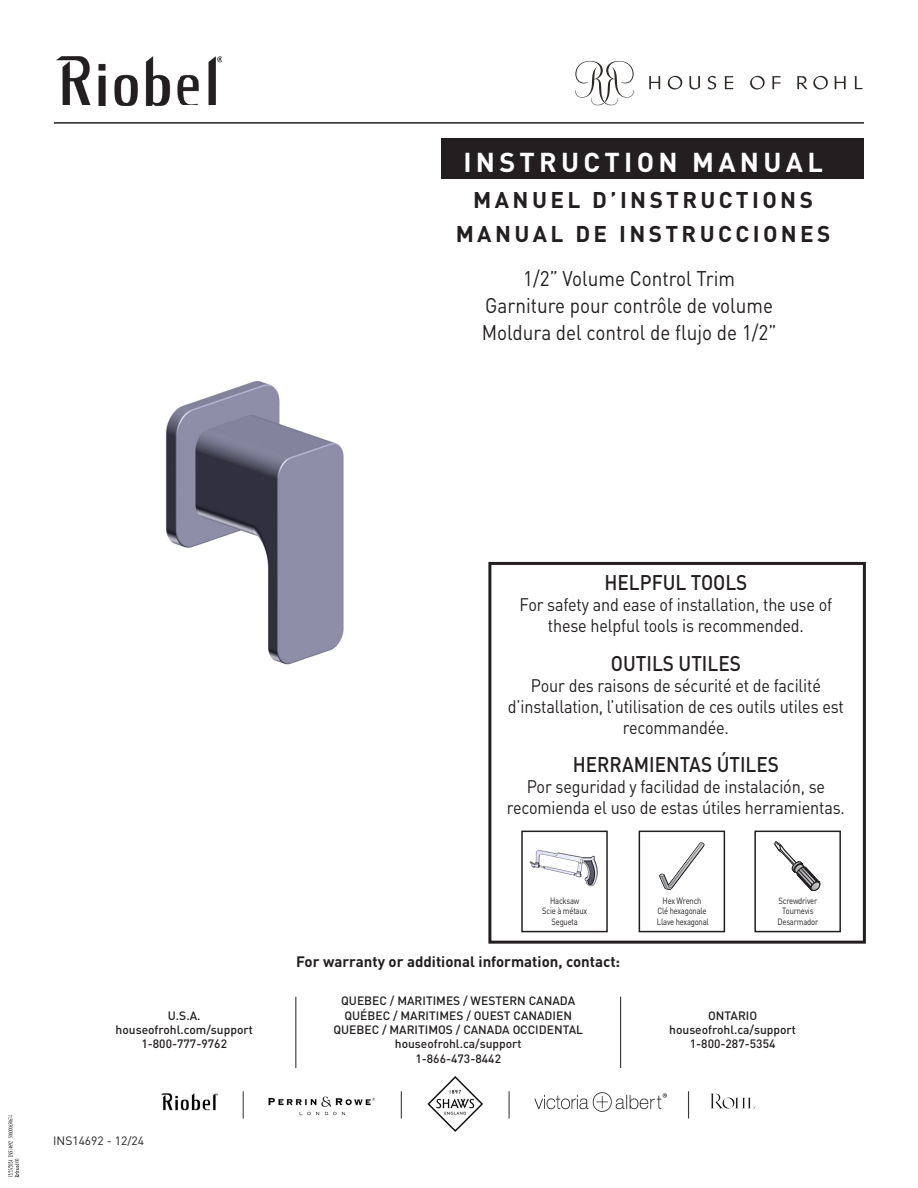
<style>
.page{position:relative;width:918px;height:1188px;background:#fff}
.page>*{position:absolute;margin:0;border:0;box-sizing:border-box;transform-origin:0 0}
.t1{font:700 27px "DIN Pro";letter-spacing:.16em;color:#fff}
.t2{font:700 22.5px "DIN Pro";letter-spacing:.15em;color:#231f20}
.t3{font:21px "DIN Pro";color:#231f20;scale:.9 1}
.Bolded{font:500 21px "DIN Pro";color:#231f20;scale:.9 1}
.Description_Content{font:18px/21px "DIN Pro";letter-spacing:-.01em;color:#231f20;text-align:center;scale:.9 1}
.t4{font:700 15px "DIN Pro";color:#231f20}
.t5{font:500 12px "DIN Pro";color:#231f20}
.t6{font:12px "DIN Pro";color:#231f20}
.Caption_Text{font:9px "DIN Pro";letter-spacing:-.025em;color:#231f20;scale:.85 1}
</style>
<div class="page">
<img style="left:166px;top:170px;width:348px;height:495px">
<div style="left:488px;top:562px;width:378px;height:382px;border:3px solid #231f20"></div>
<img style="left:529px;top:850px;width:69px;height:37px">
<div style="left:521px;top:831px;width:87px;height:101px;border:2px solid #231f20"></div>
<div style="left:639px;top:831px;width:86px;height:101px;border:2px solid #231f20"></div>
<img style="left:660px;top:842px;width:44px;height:47px">
<svg style="left:774px;top:841px;width:46px;height:50px"></svg>
<div style="left:754px;top:831px;width:87px;height:101px;border:2px solid #231f20"></div>
<svg style="left:575px;top:61px;width:59px;height:44px"></svg>
<svg style="left:649px;top:76px;width:11px;height:13px"></svg>
<svg style="left:689px;top:76px;width:11px;height:14px"></svg>
<svg style="left:708px;top:76px;width:8px;height:14px"></svg>
<svg style="left:724px;top:76px;width:9px;height:13px"></svg>
<svg style="left:750px;top:76px;width:15px;height:14px"></svg>
<svg style="left:667px;top:76px;width:15px;height:14px"></svg>
<svg style="left:772px;top:76px;width:9px;height:13px"></svg>
<svg style="left:797px;top:76px;width:31px;height:14px"></svg>
<svg style="left:834px;top:76px;width:12px;height:13px"></svg>
<svg style="left:854px;top:76px;width:9px;height:13px"></svg>
<img style="left:57px;top:56px;width:165px;height:49px">
<hr style="left:54px;top:122px;width:810px;height:2px;background:#231f20">
<div style="left:442px;top:139px;width:422px;height:40px;background:#231f20"></div>
<img style="left:161px;top:1077px;width:594px;height:54px">
<hr style="left:295px;top:997px;width:1px;height:71px;background:#231f20">
<hr style="left:620px;top:997px;width:1px;height:71px;background:#231f20">
<svg style="left:8px;top:1115px;width:11px;height:62px"></svg>
<p class="t1" style="left:463px;top:141px;width:361px">INSTRUCTION MANUAL</p>
<p class="t2" style="left:473px;top:182px;width:341px">MANUEL D’INSTRUCTIONS</p>
<p class="t2" style="left:456px;top:217px;width:376px">MANUAL DE INSTRUCCIONES</p>
<p class="t3" style="left:523px;top:262px;width:237px">1/2” Volume Control Trim</p>
<p class="t3" style="left:485px;top:289px;width:321px">Garniture pour contrôle de volume</p>
<p class="t3" style="left:482px;top:316px;width:329px">Moldura del control de flujo de 1/2”</p>
<p class="t5" style="left:168px;top:1006px;width:34px">U.S.A.</p>
<p class="t5" style="left:116px;top:1020px;width:139px">houseofrohl.com/support</p>
<p class="t5" style="left:141px;top:1034px;width:87px">1-800-777-9762</p>
<p class="t6" style="left:53px;top:1131px;width:92px">INS14692 - 12/24</p>
<p class="Bolded" style="left:605px;top:566px;width:160px">HELPFUL TOOLS</p>
<p class="Description_Content" style="left:520px;top:593px;width:349px">For safety and ease of installation, the use of these helpful tools is recommended.</p>
<p class="Bolded" style="left:611px;top:646px;width:146px">OUTILS UTILES</p>
<p class="Description_Content" style="left:508px;top:673px;width:375px">Pour des raisons de sécurité et de facilité d’installation, l’utilisation de ces outils utiles est recommandée.</p>
<p class="Bolded" style="left:573px;top:747px;width:231px">HERRAMIENTAS ÚTILES</p>
<p class="Description_Content" style="left:507px;top:775px;width:377px">Por seguridad y facilidad de instalación, se recomienda el uso de estas útiles herramientas.</p>
<p class="Caption_Text" style="left:550px;top:894px;width:36px">Hacksaw</p>
<p class="Caption_Text" style="left:542px;top:904px;width:55px">Scie à métaux</p>
<p class="Caption_Text" style="left:552px;top:915px;width:33px">Segueta</p>
<p class="t4" style="left:296px;top:950px;width:326px">For warranty or additional information, contact:</p>
<p class="t5" style="left:341px;top:991px;width:235px">QUEBEC / MARITIMES / WESTERN CANADA</p>
<p class="t5" style="left:344px;top:1006px;width:229px">QUÉBEC / MARITIMES / OUEST CANADIEN</p>
<p class="t5" style="left:333px;top:1020px;width:251px">QUEBEC / MARITIMOS / CANADA OCCIDENTAL</p>
<p class="t5" style="left:395px;top:1034px;width:128px">houseofrohl.ca/support</p>
<p class="t5" style="left:415px;top:1049px;width:87px">1-866-473-8442</p>
<p class="Caption_Text" style="left:663px;top:894px;width:47px">Hex Wrench</p>
<p class="Caption_Text" style="left:658px;top:904px;width:59px">Clé hexagonale</p>
<p class="Caption_Text" style="left:657px;top:915px;width:63px">Llave hexagonal</p>
<p class="Caption_Text" style="left:779px;top:894px;width:47px">Screwdriver</p>
<p class="Caption_Text" style="left:782px;top:904px;width:38px">Tournevis</p>
<p class="Caption_Text" style="left:778px;top:915px;width:49px">Desarmador</p>
<p class="t5" style="left:708px;top:1006px;width:51px">ONTARIO</p>
<p class="t5" style="left:669px;top:1020px;width:128px">houseofrohl.ca/support</p>
<p class="t5" style="left:690px;top:1034px;width:87px">1-800-287-5354</p>
</div>
